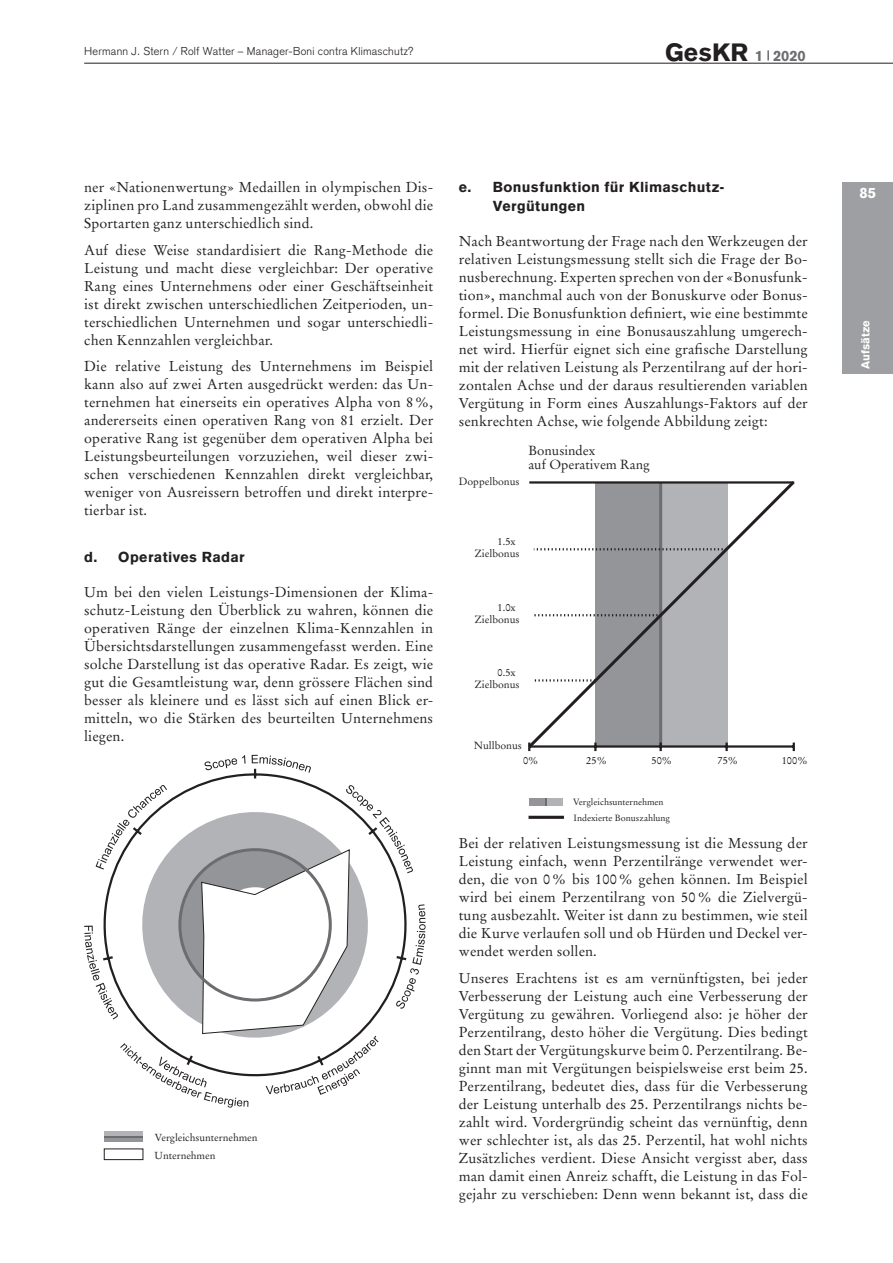
<style>
.page{position:relative;width:893px;height:1263px;background:#fff}
.page>*{position:absolute;margin:0;border:0;box-sizing:border-box;transform-origin:0 0}
.t1{font:900 24.6px "Akzidenz Grotesk";color:#231f20}
.t2{font:900 14.7px "Akzidenz Grotesk";color:#fff}
._34_grundtext{font:14.25px/18px "Stempel Garamond LT Std";letter-spacing:.01em;color:#231f20;text-align:justify}
._21_titel_1{font:900 14.25px/18.8px "Akzidenz Grotesk";letter-spacing:.025em;color:#231f20}
.t3{font:13.2px/14.4px "Stempel Garamond LT Std";color:#231f20}
.t4{font:300 11.25px "Akzidenz Grotesk";letter-spacing:.02em;color:#231f20}
.t5{font:900 11.25px "Akzidenz Grotesk";color:#fff}
.t6{font:10.35px/12.5px "Stempel Garamond LT Std";color:#231f20}
.t7{font:10.2px/17.7px "Stempel Garamond LT Std";color:#231f20}
.t8{font:9px/15.6px "Stempel Garamond LT Std";color:#231f20}
.s1{font-size:14.7px;color:#6c6d70}
</style>
<div class="page">
<div style="left:841px;top:182px;width:51px;height:191px;background:#9d9fa2"></div>
<hr style="left:84px;top:63px;width:808px;height:1px;background:#231f20">
<svg style="left:529px;top:481px;width:266px;height:270px"></svg>
<hr style="left:529px;top:481px;width:264px;height:2px;background:#231f20">
<hr style="left:529px;top:745px;width:264px;height:2px;background:#231f20">
<svg style="left:792px;top:742px;width:2px;height:9px"></svg>
<svg style="left:594px;top:742px;width:2px;height:9px"></svg>
<svg style="left:659px;top:742px;width:2px;height:9px"></svg>
<svg style="left:725px;top:742px;width:2px;height:9px"></svg>
<svg style="left:528px;top:742px;width:2px;height:9px"></svg>
<div style="left:528px;top:815px;width:35px;height:3px;background:#231f20;border:2px solid #231f20"></div>
<div style="left:546px;top:797px;width:16px;height:8px;background:#b2b3b7"></div>
<div style="left:529px;top:797px;width:16px;height:8px;background:#939598"></div>
<svg style="left:545px;top:797px;width:2px;height:8px"></svg>
<svg style="left:532px;top:679px;width:63px;height:2px"></svg>
<svg style="left:533px;top:614px;width:128px;height:2px"></svg>
<svg style="left:533px;top:548px;width:193px;height:2px"></svg>
<div style="left:104px;top:1130px;width:39px;height:6px;background:#b2b3b7"></div>
<svg style="left:104px;top:1137px;width:39px;height:4px"></svg>
<hr style="left:104px;top:1135px;width:39px;height:2px;background:#6c6d70">
<svg style="left:204px;top:755px;width:41px;height:15px"></svg>
<svg style="left:251px;top:754px;width:60px;height:18px"></svg>
<svg style="left:84px;top:784px;width:341px;height:323px"></svg>
<p class="t4" style="left:84px;top:44px;width:331px">Hermann J. Stern / Rolf Watter – Manager-Boni contra Klimaschutz?</p>
<h1 class="t1" style="left:665px;top:37px;width:142px">GesKR <span class="s1">1 2020</span></h1>
<p class="_34_grundtext" style="left:84px;top:178px;width:350px">ner «Nationenwertung» Medaillen in olympischen Dis&shy;ziplinen pro Land zusammengezählt werden, obwohl die Sportarten ganz unterschiedlich sind.</p>
<p class="_34_grundtext" style="left:84px;top:241px;width:350px">Auf diese Weise standardisiert die Rang-Methode die Leistung und macht diese vergleichbar: Der operative Rang eines Unternehmens oder einer Geschäftseinheit ist direkt zwischen unterschiedlichen Zeitperioden, un&shy;terschiedlichen Unternehmen und sogar unterschiedli&shy;chen Kennzahlen vergleichbar.</p>
<p class="_34_grundtext" style="left:84px;top:357px;width:350px">Die relative Leistung des Unternehmens im Beispiel kann also auf zwei Arten ausgedrückt werden: das Un&shy;ternehmen hat einerseits ein operatives Alpha von 8%, andererseits einen operativen Rang von 81 erzielt. Der operative Rang ist gegenüber dem operativen Alpha bei Leistungsbeurteilungen vorzuziehen, weil dieser zwi&shy;schen verschiedenen Kennzahlen direkt vergleichbar, weniger von Ausreissern betroffen und direkt interpre&shy;tierbar ist.</p>
<p class="_21_titel_1" style="left:84px;top:547px;width:162px">d. Operatives Radar</p>
<p class="_34_grundtext" style="left:84px;top:582px;width:350px">Um bei den vielen Leistungs-Dimensionen der Klima&shy;schutz-Leistung den Überblick zu wahren, können die operativen Ränge der einzelnen Klima-Kennzahlen in Übersichtsdarstellungen zusammengefasst werden. Eine solche Darstellung ist das operative Radar. Es zeigt, wie gut die Gesamtleistung war, denn grössere Flächen sind besser als kleinere und es lässt sich auf einen Blick er&shy;mitteln, wo die Stärken des beurteilten Unternehmens liegen.</p>
<p class="t7" style="left:154px;top:1128px;width:104px">Vergleichsunternehmen<br>Unternehmen</p>
<p class="_21_titel_1" style="left:492px;top:178px;width:233px;text-indent:-34px">e. Bonusfunktion für Klimaschutz-<br>Vergütungen</p>
<p class="_34_grundtext" style="left:458px;top:232px;width:350px">Nach Beantwortung der Frage nach den Werkzeugen der relativen Leistungsmessung stellt sich die Frage der Bo&shy;nusberechnung. Experten sprechen von der «Bonusfunk&shy;tion», manchmal auch von der Bonuskurve oder Bonus&shy;formel. Die Bonusfunktion definiert, wie eine bestimmte Leistungsmessung in eine Bonusauszahlung umgerech&shy;net wird. Hierfür eignet sich eine grafische Darstellung mit der relativen Leistung als Perzentilrang auf der hori&shy;zontalen Achse und der daraus resultierenden variablen Vergütung in Form eines Auszahlungs-Faktors auf der senkrechten Achse, wie folgende Abbildung zeigt:</p>
<p class="t6" style="left:458px;top:475px;width:62px">Doppelbonus</p>
<p class="t3" style="left:528px;top:443px;width:123px">Bonusindex<br>auf Operativem Rang</p>
<p class="t6" style="left:475px;top:535px;width:46px;text-indent:23px">1.5x<br>Zielbonus</p>
<p class="t6" style="left:475px;top:600px;width:46px;text-indent:23px">1.0x<br>Zielbonus</p>
<p class="t6" style="left:475px;top:666px;width:46px;text-indent:23px">0.5x<br>Zielbonus</p>
<p class="t6" style="left:473px;top:738px;width:50px">Nullbonus</p>
<p class="t6" style="left:522px;top:754px;width:17px">0%</p>
<p class="t6" style="left:586px;top:754px;width:22px">25%</p>
<p class="t6" style="left:651px;top:754px;width:22px">50%</p>
<p class="t6" style="left:717px;top:754px;width:22px">75%</p>
<p class="t6" style="left:781px;top:754px;width:28px">100%</p>
<p class="t8" style="left:573px;top:794px;width:98px">Vergleichsunternehmen<br>Indexierte Bonuszahlung</p>
<p class="_34_grundtext" style="left:458px;top:834px;width:350px">Bei der relativen Leistungsmessung ist die Messung der Leistung einfach, wenn Perzentilränge verwendet wer&shy;den, die von 0% bis 100% gehen können. Im Beispiel wird bei einem Perzentilrang von 50% die Zielvergü&shy;tung ausbezahlt. Weiter ist dann zu bestimmen, wie steil die Kurve verlaufen soll und ob Hürden und Deckel ver&shy;wendet werden sollen.</p>
<p class="_34_grundtext" style="left:458px;top:968px;width:350px">Unseres Erachtens ist es am vernünftigsten, bei jeder Verbesserung der Leistung auch eine Verbesserung der Vergütung zu gewähren. Vorliegend also: je höher der Perzentilrang, desto höher die Vergütung. Dies bedingt den Start der Vergütungskurve beim 0. Perzentilrang. Be&shy;ginnt man mit Vergütungen beispielsweise erst beim 25.<br>Perzentilrang, bedeutet dies, dass für die Verbesserung der Leistung unterhalb des 25. Perzentilrangs nichts be&shy;zahlt wird. Vordergründig scheint das vernünftig, denn wer schlechter ist, als das 25. Perzentil, hat wohl nichts Zusätzliches verdient. Diese Ansicht vergisst aber, dass man damit einen Anreiz schafft, die Leistung in das Fol&shy;gejahr zu verschieben: Denn wenn bekannt ist, dass die</p>
<p class="t2" style="left:859px;top:183px;width:18px">85</p>
<p class="t5" style="left:858px;top:369px;width:50px;rotate:-90deg">Aufsätze</p>
</div>
